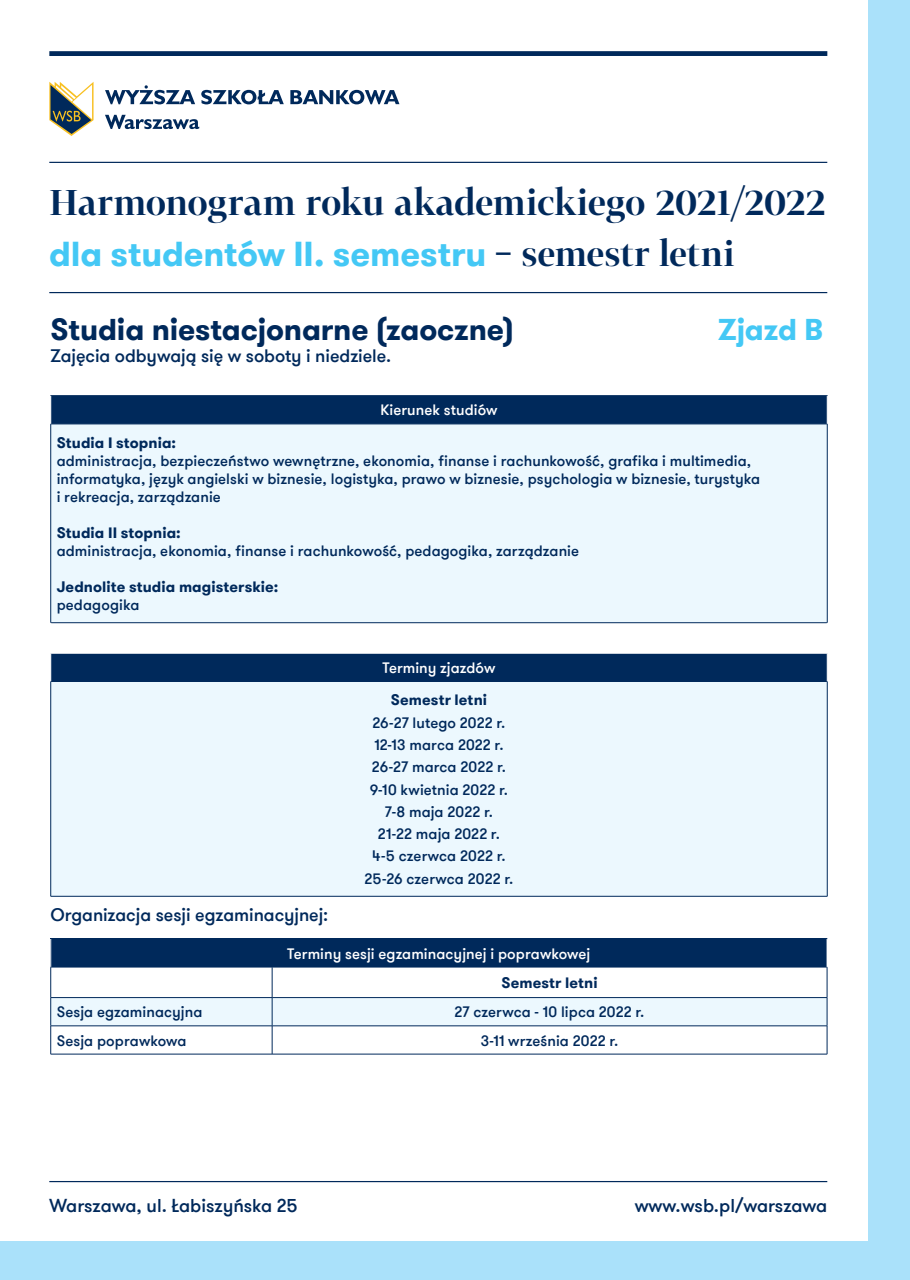
<style>
.page{position:relative;width:910px;height:1280px;background:#fff}
.page>*{position:absolute;margin:0;border:0;box-sizing:border-box;transform-origin:0 0}
.t1{font:600 35.25px "Tabac G1";letter-spacing:-.015em;color:#00295b}
.t2{font:700 34.5px "GT Walsheim Pro";color:#44c8f5}
.t3{font:700 30px "GT Walsheim Pro";letter-spacing:-.005em;color:#00295b}
.t4{font:700 30px "GT Walsheim Pro";color:#44c8f5}
.t5{font:500 18.45px "GT Walsheim Pro";color:#00295b}
.t6{font:500 18px "GT Walsheim Pro";color:#00295b}
.t7{font:500 15px/22.2px "GT Walsheim Pro";letter-spacing:.005em;color:#00295b}
.t8{font:700 15px "GT Walsheim Pro";letter-spacing:.005em;color:#00295b}
.t9{font:500 15px "GT Walsheim Pro";letter-spacing:.005em;color:#fff}
.s1{font-family:"Tabac G1";font-weight:600;color:#00295b}
</style>
<div class="page">
<div style="left:0;top:1241px;width:910px;height:39px;background:#aae1fa"></div>
<div style="left:868px;top:0;width:42px;height:1280px;background:#aae1fa"></div>
<div style="left:51px;top:396px;width:776px;height:28px;background:#00295b"></div>
<svg style="left:51px;top:425px;width:776px;height:471px;background:#dfecf4"></svg>
<hr style="left:50px;top:395px;width:778px;height:1px;background:#00295b">
<hr style="left:51px;top:424px;width:776px;height:1px;background:#00295b">
<hr style="left:50px;top:424px;width:1px;height:198px;background:#00295b">
<hr style="left:827px;top:424px;width:1px;height:198px;background:#00295b">
<hr style="left:51px;top:622px;width:776px;height:1px;background:#00295b">
<hr style="left:51px;top:681px;width:776px;height:1px;background:#00295b">
<hr style="left:50px;top:682px;width:1px;height:214px;background:#00295b">
<hr style="left:827px;top:682px;width:1px;height:214px;background:#00295b">
<hr style="left:51px;top:896px;width:776px;height:1px;background:#00295b">
<svg style="left:50px;top:396px;width:1px;height:28px"></svg>
<svg style="left:50px;top:654px;width:1px;height:27px"></svg>
<svg style="left:827px;top:396px;width:1px;height:28px"></svg>
<svg style="left:827px;top:654px;width:1px;height:27px"></svg>
<hr style="left:50px;top:653px;width:778px;height:1px;background:#fff">
<div style="left:51px;top:939px;width:776px;height:28px;background:#00295b"></div>
<hr style="left:50px;top:938px;width:777px;height:1px;background:#00295b">
<hr style="left:51px;top:967px;width:221px;height:1px;background:#00295b">
<hr style="left:50px;top:967px;width:1px;height:30px;background:#00295b">
<hr style="left:272px;top:967px;width:555px;height:1px;background:#00295b">
<hr style="left:272px;top:967px;width:1px;height:30px;background:#00295b">
<hr style="left:827px;top:967px;width:1px;height:30px;background:#00295b">
<svg style="left:50px;top:997px;width:778px;height:57px"></svg>
<hr style="left:51px;top:1054px;width:776px;height:1px;background:#00295b">
<svg style="left:50px;top:939px;width:1px;height:28px"></svg>
<hr style="left:49px;top:162px;width:778px;height:1px;background:#00295b">
<hr style="left:49px;top:292px;width:778px;height:1px;background:#00295b">
<hr style="left:49px;top:1181px;width:778px;height:1px;background:#00295b">
<div style="left:49px;top:51px;width:778px;height:5px;background:#00295b"></div>
<svg style="left:105px;top:85px;width:294px;height:19px"></svg>
<svg style="left:49px;top:82px;width:45px;height:54px"></svg>
<svg style="left:105px;top:115px;width:94px;height:14px"></svg>
<h1 class="t1" style="left:49px;top:185px;width:778px">Harmonogram roku akademickiego 2021/2022</h1>
<h2 class="t2" style="left:49px;top:232px;width:687px">dla studentów II. semestru <span class="s1">– semestr letni</span></h2>
<h3 class="t3" style="left:50px;top:311px;width:465px">Studia niestacjonarne (zaoczne)</h3>
<p class="t6" style="left:50px;top:344px;width:342px">Zajęcia odbywają się w soboty i niedziele.</p>
<p class="t9" style="left:380px;top:401px;width:119px">Kierunek studiów</p>
<h3 class="t4" style="left:718px;top:311px;width:107px">Zjazd B</h3>
<p class="t8" style="left:57px;top:433px;width:121px">Studia I stopnia:</p>
<p class="t7" style="left:57px;top:451px;width:705px;line-height:18px">administracja, bezpieczeństwo wewnętrzne, ekonomia, finanse i rachunkowość, grafika i multimedia, informatyka, język angielski w biznesie, logistyka, prawo w biznesie, psychologia w biznesie, turystyka i rekreacja, zarządzanie</p>
<p class="t8" style="left:57px;top:523px;width:126px">Studia II stopnia:</p>
<p class="t7" style="left:57px;top:539px;width:524px">administracja, ekonomia, finanse i rachunkowość, pedagogika, zarządzanie</p>
<p class="t8" style="left:57px;top:577px;width:223px">Jednolite studia magisterskie:</p>
<p class="t7" style="left:57px;top:593px;width:84px">pedagogika</p>
<p class="t9" style="left:382px;top:658px;width:114px">Terminy zjazdów</p>
<p class="t8" style="left:391px;top:690px;width:98px">Semestr letni</p>
<p class="t7" style="left:365px;top:711px;width:150px;text-align:center">26-27 lutego 2022 r.<br>12-13 marca 2022 r.<br>26-27 marca 2022 r.<br>9-10 kwietnia 2022 r.<br>7-8 maja 2022 r.<br>21-22 maja 2022 r.<br>4-5 czerwca 2022 r.<br>25-26 czerwca 2022 r.</p>
<p class="t6" style="left:50px;top:904px;width:279px">Organizacja sesji egzaminacyjnej:</p>
<p class="t9" style="left:287px;top:944px;width:305px">Terminy sesji egzaminacyjnej i poprawkowej</p>
<p class="t8" style="left:501px;top:973px;width:98px">Semestr letni</p>
<p class="t7" style="left:57px;top:1001px;width:147px">Sesja egzaminacyjna</p>
<p class="t7" style="left:454px;top:1001px;width:192px">27 czerwca - 10 lipca 2022 r.</p>
<p class="t7" style="left:57px;top:1029px;width:131px">Sesja poprawkowa</p>
<p class="t7" style="left:481px;top:1029px;width:139px">3-11 września 2022 r.</p>
<p class="t5" style="left:49px;top:1194px;width:250px">Warszawa, ul. Łabiszyńska 25</p>
<p class="t5" style="left:635px;top:1194px;width:194px">www.wsb.pl/warszawa</p>
</div>
